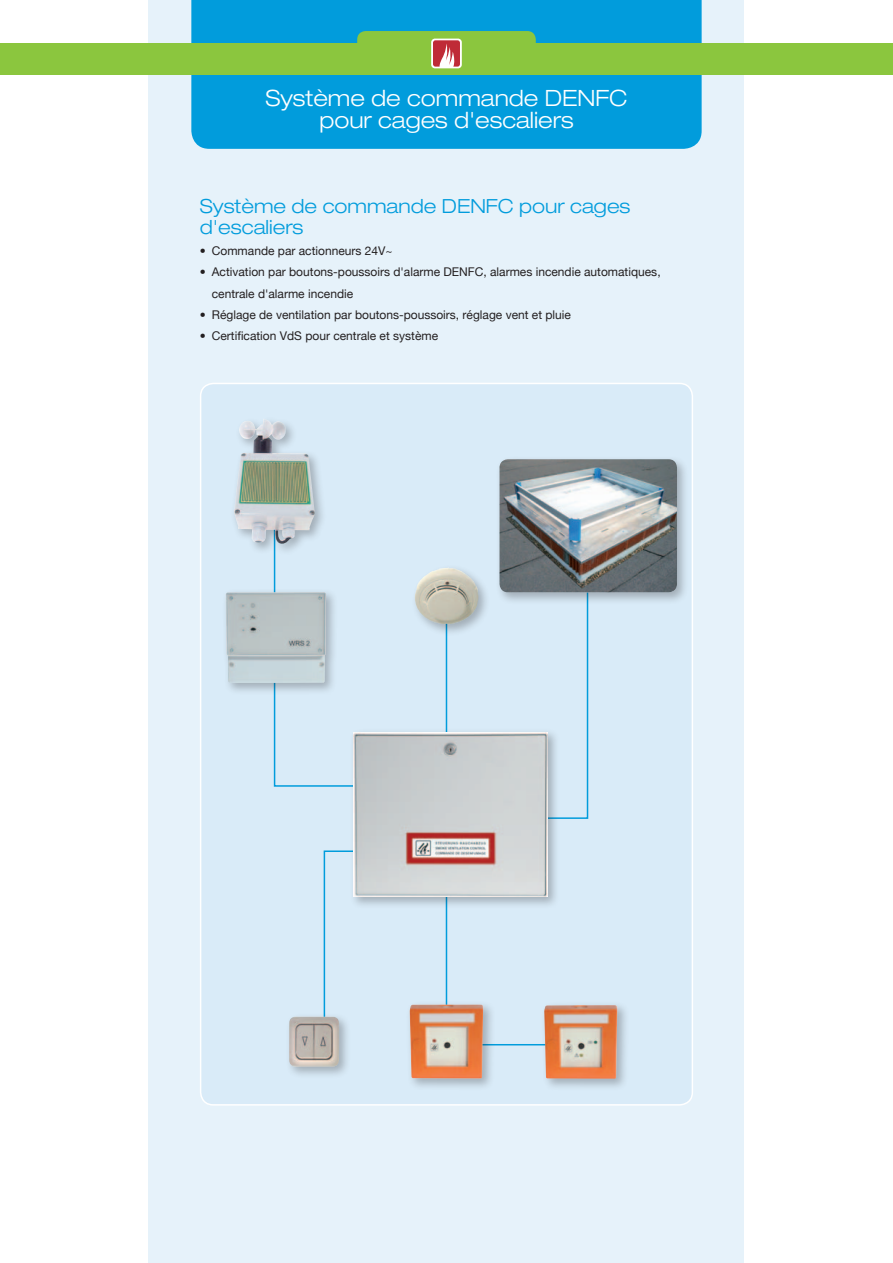
<style>
.page{position:relative;width:893px;height:1263px;background:#fff}
.page>*{position:absolute;margin:0;border:0;box-sizing:border-box;transform-origin:0 0}
.t1{font:300 expanded 22.5px/21.3px "Helvetica Neue";color:#fff;text-align:center}
.t2{font:300 expanded 19.5px/21.3px "Helvetica Neue";color:#019cdc}
.t3{font:12px/21.3px "Helvetica Neue";color:#231f20}
</style>
<div class="page">
<div style="left:149px;top:0;width:595px;height:1263px;background:#e6f2fa"></div>
<div style="left:191px;top:0;width:511px;height:149px;background:#019cdc"></div>
<div style="left:0;top:43px;width:893px;height:32px;background:#8bc63e"></div>
<div style="left:357px;top:31px;width:179px;height:37px;background:#8bc63e;border-radius:9px"></div>
<div style="left:431px;top:39px;width:31px;height:29px;background:#fff;border-radius:4px"></div>
<svg style="left:433px;top:40px;width:27px;height:27px"></svg>
<div style="left:201px;top:383px;width:491px;height:722px;background:#d9ebf8;border-radius:13px"></div>
<div style="left:200px;top:383px;width:493px;height:722px;border:2px solid #fff;border-radius:13px"></div>
<hr style="left:446px;top:609px;width:1px;height:171px;background:#019cdc">
<hr style="left:446px;top:850px;width:1px;height:179px;background:#019cdc">
<svg style="left:323px;top:850px;width:26px;height:162px"></svg>
<svg style="left:560px;top:605px;width:29px;height:214px"></svg>
<svg style="left:273px;top:696px;width:76px;height:91px"></svg>
<hr style="left:274px;top:500px;width:1px;height:119px;background:#019cdc">
<hr style="left:473px;top:1044px;width:89px;height:1px;background:#019cdc">
<div style="left:349px;top:728px;width:211px;height:181px;background:#231f20;opacity:.3"></div>
<img style="left:353px;top:732px;width:195px;height:164px">
<div style="left:406px;top:1000px;width:89px;height:91px;background:#231f20;opacity:.3"></div>
<img style="left:410px;top:1004px;width:73px;height:74px">
<div style="left:540px;top:1001px;width:90px;height:90px;background:#231f20;opacity:.3"></div>
<img style="left:544px;top:1005px;width:73px;height:74px">
<div style="left:285px;top:1012px;width:66px;height:67px;background:#231f20;opacity:.3"></div>
<img style="left:289px;top:1017px;width:50px;height:49px">
<div style="left:222px;top:588px;width:117px;height:108px;background:#231f20;opacity:.3"></div>
<img style="left:226px;top:592px;width:100px;height:91px">
<div style="left:231px;top:415px;width:96px;height:141px;background:#231f20;opacity:.3"></div>
<img style="left:234px;top:419px;width:81px;height:125px">
<div style="left:411px;top:564px;width:80px;height:72px;background:#231f20;opacity:.3"></div>
<img style="left:415px;top:568px;width:63px;height:56px">
<div style="left:495px;top:455px;width:194px;height:150px;background:#231f20;opacity:.3"></div>
<img style="left:499px;top:459px;width:178px;height:133px">
<h1 class="t1" style="left:265px;top:87px;width:364px">Système de commande DENFC pour cages d'escaliers</h1>
<h2 class="t2" style="left:200px;top:195px;width:432px">Système de commande DENFC pour cages d'escaliers</h2>
<p class="t3" style="left:200px;top:240px;width:194px">• Commande par actionneurs 24V~</p>
<p class="t3" style="left:212px;top:261px;width:450px;text-indent:-12px">• Activation par boutons-poussoirs d'alarme DENFC, alarmes incendie automatiques, centrale d'alarme incendie</p>
<p class="t3" style="left:200px;top:304px;width:373px">• Réglage de ventilation par boutons-poussoirs, réglage vent et pluie</p>
<p class="t3" style="left:200px;top:325px;width:240px">• Certification VdS pour centrale et système</p>
</div>
